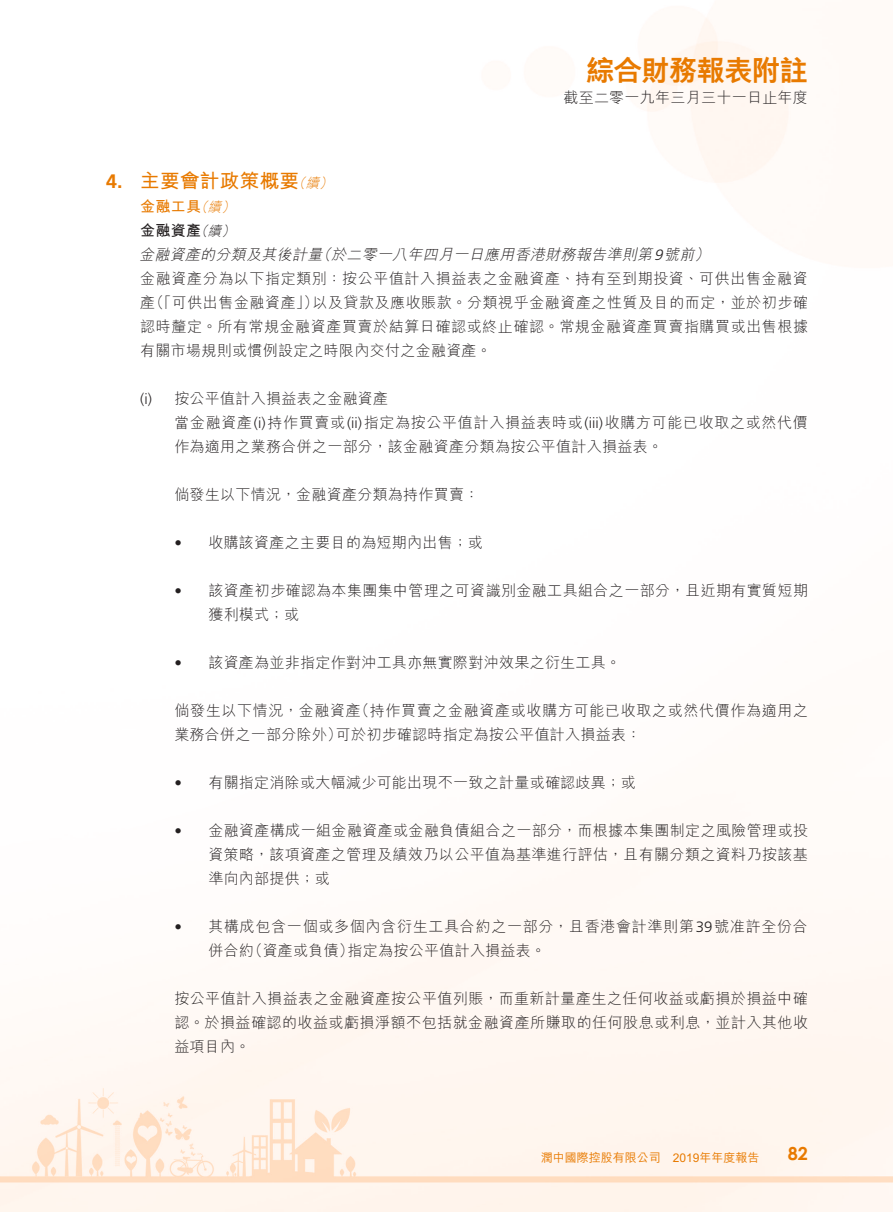
<style>
.page{position:relative;width:893px;height:1212px;background:#fff}
.page>*{position:absolute;margin:0;border:0;box-sizing:border-box;transform-origin:0 0}
.t1{font:800 28.5px "M Hei HK";letter-spacing:-.03em;color:#e87a00}
.t2{font:700 19.5px "M Hei HK";letter-spacing:.02em;color:#e87a00}
.t3{font:700 19.5px "Frutiger LT Std";color:#e87a00}
.t4{font:700 18px "Century Gothic";color:#e87a00}
.t5{font:300 15px/24px "M Hei HK";letter-spacing:.025em;color:#231f20}
.t6{font:300 15px/24px "M Hei HK";letter-spacing:.045em;color:#231f20}
.t7{font:300 15px "M Hei HK";letter-spacing:.05em;color:#231f20}
.t8{font:italic 300 15px "M Hei HK";color:#231f20}
.t9{font:300 15px "Frutiger LT Std";color:#231f20}
.t10{font:700 15px "M Hei HK";color:#e87a00}
.t11{font:700 15px "M Hei HK";color:#231f20}
.t12{font:italic 300 13.5px "M Hei HK";color:#e87a00}
.t13{font:italic 300 13.5px "M Hei HK";color:#231f20}
.t14{font:500 12px "M Hei HK";color:#e87a00}
.s1{font-family:"Frutiger LT Std"}
</style>
<div class="page">
<img style="left:0;top:18px;width:893px;height:1194px">
<h1 class="t1" style="left:586px;top:56px;width:224px">綜合財務報表附註</h1>
<p class="t5" style="left:563px;top:85px;width:246px">截至二零一九年三月三十一日止年度</p>
<h2 class="t3" style="left:106px;top:169px;width:18px">4.</h2>
<h2 class="t2" style="left:140px;top:166px;width:160px">主要會計政策概要</h2>
<p class="t12" style="left:306px;top:176px;width:18px">續</p>
<p class="t12" style="left:292px;top:176px;width:18px">（</p>
<p class="t12" style="left:319px;top:176px;width:18px">(</p>
<p class="t10" style="left:140px;top:195px;width:62px">金融工具</p>
<p class="t12" style="left:208px;top:200px;width:18px">續</p>
<p class="t12" style="left:194px;top:200px;width:18px">（</p>
<p class="t12" style="left:221px;top:200px;width:18px">(</p>
<p class="t11" style="left:140px;top:219px;width:62px">金融資產</p>
<p class="t13" style="left:208px;top:224px;width:18px">續</p>
<p class="t13" style="left:194px;top:224px;width:18px">（</p>
<p class="t13" style="left:221px;top:224px;width:18px">(</p>
<p class="t8" style="left:316px;top:246px;width:20px">（</p>
<p class="t5" style="left:140px;top:266px;width:669px;text-align:right">金融資產分為以下指定類別：按公平值計入損益表之金融資產、持有至到期投資、可供出售金融資以及貸款及應收賬款。分類視乎金融資產之性質及目的而定，並於初步確</p>
<p class="t8" style="left:694px;top:246px;width:20px">(</p>
<p class="t8" style="left:139px;top:246px;width:560px">金融資產的分類及其後計量於二零一八年四月一日應用香港財務報告準則第<span class="s1">9</span>號前</p>
<p class="t5" style="left:149px;top:290px;width:171px">（「可供出售金融資產」）</p>
<p class="t5" style="left:140px;top:290px;width:669px">產<br>認時釐定。所有常規金融資產買賣於結算日確認或終止確認。常規金融資產買賣指購買或出售根據有關市場規則或慣例設定之時限內交付之金融資產。</p>
<p class="t5" style="left:174px;top:386px;width:215px">按公平值計入損益表之金融資產</p>
<p class="t9" style="left:140px;top:390px;width:13px">) i(</p>
<p class="t6" style="left:174px;top:410px;width:635px">當金融資產 <span class="s1">)i(</span> 持作買賣或 <span class="s1">)i i(</span> 指定為按公平值計入損益表時或<span class="s1">(iii)</span>收購方可能已收取之或然代價作為適用之業務合併之一部分，該金融資產分類為按公平值計入損益表。</p>
<p class="t5" style="left:174px;top:482px;width:306px">倘發生以下情況，金融資產分類為持作買賣：</p>
<p class="t5" style="left:208px;top:530px;width:276px">收購該資產之主要目的為短期內出售；或</p>
<p class="t9" style="left:174px;top:534px;width:9px">•</p>
<p class="t9" style="left:174px;top:582px;width:9px">•</p>
<p class="t9" style="left:174px;top:654px;width:9px">•</p>
<p class="t5" style="left:208px;top:578px;width:601px">該資產初步確認為本集團集中管理之可資識別金融工具組合之一部分，且近期有實質短期</p>
<p class="t5" style="left:208px;top:602px;width:92px">獲利模式；或</p>
<p class="t5" style="left:208px;top:650px;width:414px">該資產為並非指定作對沖工具亦無實際對沖效果之衍生工具。</p>
<p class="t6" style="left:354px;top:698px;width:455px">（持作買賣之金融資產或收購方可能已收取之或然代價作為適用之</p>
<p class="t5" style="left:336px;top:698px;width:307px;text-indent:-161px">倘發生以下情況，金融資產<br>可於初步確認時指定為按公平值計入損益表：</p>
<p class="t5" style="left:174px;top:722px;width:169px">業務合併之一部分除外）</p>
<p class="t5" style="left:208px;top:770px;width:429px">有關指定消除或大幅減少可能出現不一致之計量或確認歧異；或</p>
<p class="t9" style="left:174px;top:774px;width:9px">•</p>
<p class="t9" style="left:174px;top:822px;width:9px">•</p>
<p class="t9" style="left:174px;top:918px;width:9px">•</p>
<p class="t5" style="left:208px;top:818px;width:601px">金融資產構成一組金融資產或金融負債組合之一部分，而根據本集團制定之風險管理或投</p>
<p class="t5" style="left:208px;top:842px;width:601px">資策略，該項資產之管理及績效乃以公平值為基準進行評估，且有關分類之資料乃按該基準向內部提供；或</p>
<p class="t7" style="left:208px;top:918px;width:601px">其構成包含一個或多個內含衍生工具合約之一部分，且香港會計準則第<span class="s1">39</span>號准許全份合</p>
<p class="t5" style="left:248px;top:938px;width:108px">（資產或負債）</p>
<p class="t5" style="left:348px;top:938px;width:200px">指定為按公平值計入損益表。</p>
<p class="t5" style="left:208px;top:938px;width:47px">併合約</p>
<p class="t5" style="left:174px;top:986px;width:635px;text-align:justify">按公平值計入損益表之金融資產按公平值列賬，而重新計量產生之任何收益或虧損於損益中確認。於損益確認的收益或虧損淨額不包括就金融資產所賺取的任何股息或利息，並計入其他收益項目內。</p>
<p class="t14" style="left:541px;top:1148px;width:121px">潤中國際控股有限公司</p>
<p class="t14" style="left:673px;top:1148px;width:88px">2019年年度報告</p>
<p class="t4" style="left:788px;top:1140px;width:22px">82</p>
</div>
